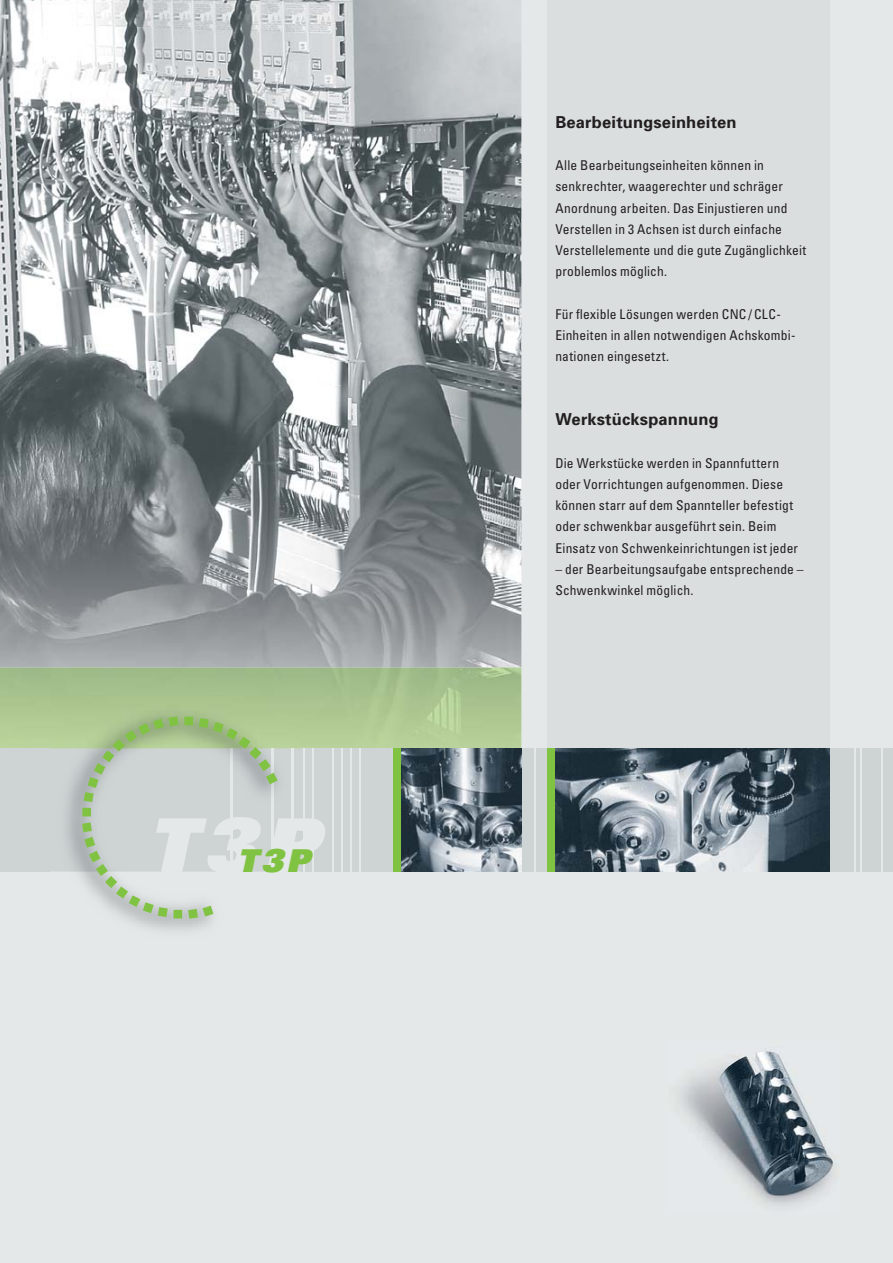
<style>
.page{position:relative;width:893px;height:1263px;background:#e5e8e8}
.page>*{position:absolute;margin:0;border:0;box-sizing:border-box;transform-origin:0 0}
.t1{font:italic 900 31.5px "Univers";color:#80c342}
.t2{font:700 16.5px "Univers";letter-spacing:.01em;color:#231f20}
.t3{font:condensed 13.5px/21.3px "Univers";letter-spacing:.01em;color:#231f20}
</style>
<div class="page">
<div style="left:547px;top:0;width:282px;height:749px;background:#dadede"></div>
<img style="left:0;top:0;width:521px;height:748px">
<div style="left:0;top:748px;width:893px;height:124px;background:#ced3d3"></div>
<hr style="left:303px;top:748px;width:2px;height:124px;background:#e5e8e8">
<hr style="left:312px;top:748px;width:2px;height:124px;background:#e5e8e8">
<hr style="left:332px;top:748px;width:2px;height:124px;background:#e5e8e8">
<hr style="left:341px;top:748px;width:2px;height:124px;background:#e5e8e8">
<hr style="left:350px;top:748px;width:2px;height:124px;background:#e5e8e8">
<hr style="left:359px;top:748px;width:2px;height:124px;background:#e5e8e8">
<hr style="left:534px;top:748px;width:2px;height:124px;background:#e5e8e8">
<hr style="left:881px;top:748px;width:2px;height:124px;background:#e5e8e8">
<hr style="left:854px;top:748px;width:2px;height:124px;background:#e5e8e8">
<hr style="left:859px;top:748px;width:2px;height:124px;background:#e5e8e8">
<div style="left:393px;top:748px;width:8px;height:124px;background:#80c342"></div>
<div style="left:547px;top:748px;width:8px;height:124px;background:#80c342"></div>
<img style="left:52px;top:697px;width:247px;height:233px">
<img style="left:231px;top:784px;width:1px;height:24px">
<img style="left:271px;top:784px;width:2px;height:24px">
<img style="left:292px;top:748px;width:2px;height:60px">
<svg style="left:184px;top:717px;width:9px;height:8px"></svg>
<svg style="left:84px;top:716px;width:94px;height:86px"></svg>
<svg style="left:199px;top:718px;width:79px;height:66px"></svg>
<svg style="left:82px;top:808px;width:243px;height:111px"></svg>
<img style="left:401px;top:748px;width:120px;height:124px">
<img style="left:555px;top:748px;width:274px;height:124px">
<img style="left:680px;top:1051px;width:156px;height:155px">
<img style="left:780px;top:1062px;width:42px;height:84px">
<h1 class="t1" style="left:237px;top:849px;width:74px">T3P</h1>
<p class="t2" style="left:555px;top:116px;width:183px">Bearbeitungseinheiten</p>
<p class="t3" style="left:555px;top:156px;width:252px">Alle Bearbeitungseinheiten können in senkrechter, waagerechter und schräger Anordnung arbeiten. Das Einjustieren und Verstellen in 3 Achsen ist durch einfache Verstell elemente und die gute Zugäng lichkeit problemlos möglich.</p>
<p class="t3" style="left:555px;top:305px;width:242px">Für flexible Lösungen werden CNC / CLC-<br>Einheiten in allen notwendigen Achskombi&shy;nationen eingesetzt.</p>
<p class="t2" style="left:555px;top:413px;width:165px">Werkstückspannung</p>
<p class="t3" style="left:555px;top:453px;width:244px">Die Werkstücke werden in Spann futtern oder Vorrichtungen aufgenommen. Diese können starr auf dem Spannteller befestigt oder schwenkbar ausgeführt sein. Beim Einsatz von Schwenkeinrichtungen ist jeder</p>
<p class="t3" style="left:555px;top:560px;width:250px">– der Be ar bei tungs aufgabe entsprechende –<br>Schwenkwinkel mög lich.</p>
</div>
